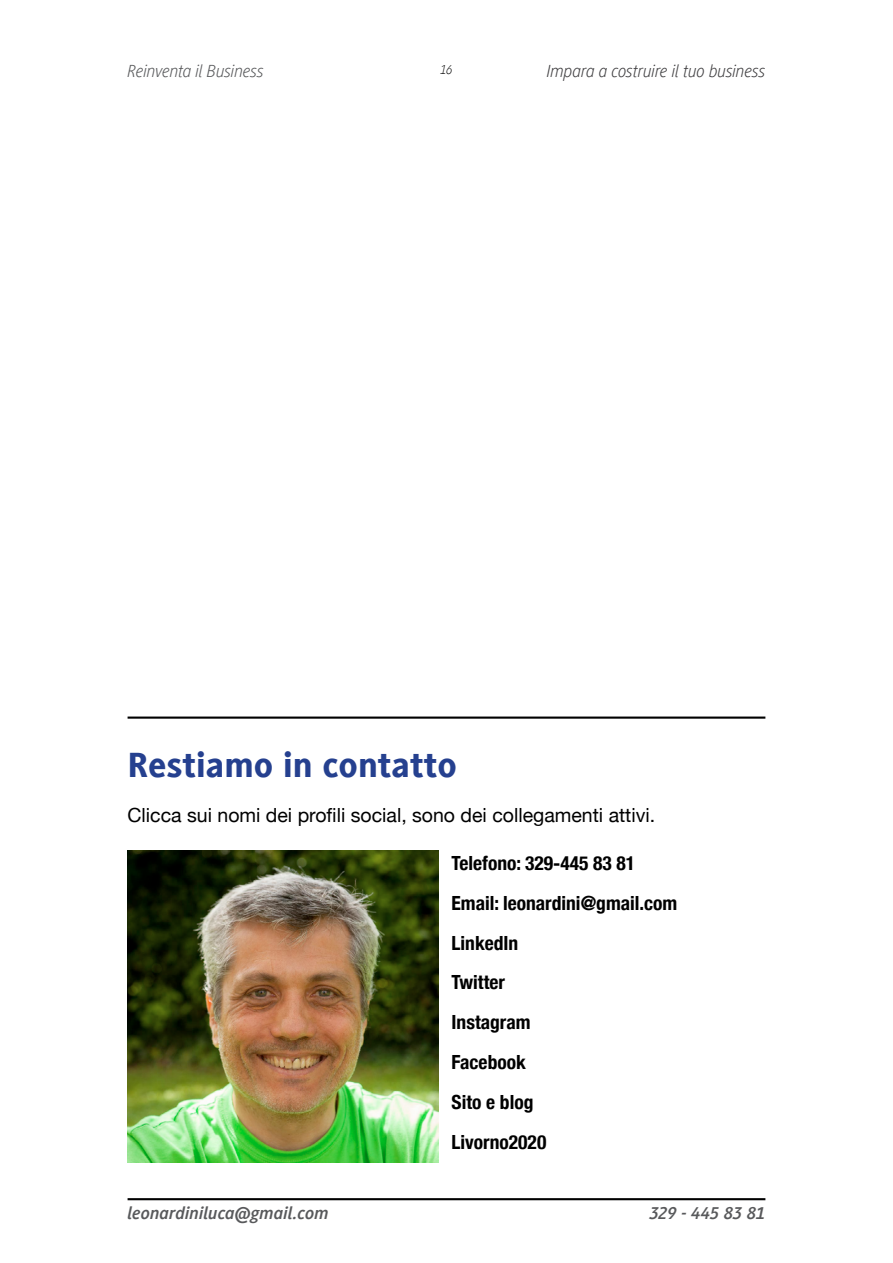
<style>
.page{position:relative;width:893px;height:1263px;background:#fff}
.page>*{position:absolute;margin:0;border:0;box-sizing:border-box;transform-origin:0 0}
.Titolo{font:800 36px "Generis Sans Com";color:#25408f}
.testo{font:700 condensed 19.5px "Helvetica Neue";color:#000}
.Titolo-2{font:19.5px "Helvetica Neue";color:#000}
.t1{font:italic 700 18px "Generis Sans Com";color:#58595b}
.t2{font:italic 300 18px "Generis Sans Com";letter-spacing:-.005em;color:#414042}
.t3{font:italic 300 18px "Generis Sans Com";letter-spacing:-.005em;color:#58595b}
.t4{font:italic 100 13.5px "Generis Sans Com";color:#000}
</style>
<div class="page">
<hr style="left:128px;top:1198px;width:637px;height:2px;background:#000">
<hr style="left:128px;top:716px;width:637px;height:3px;background:#000">
<img style="left:128px;top:851px;width:311px;height:311px">
<p class="t3" style="left:128px;top:61px;width:138px">Reinventa il Business</p>
<p class="t2" style="left:547px;top:61px;width:220px">Impara a costruire il tuo business</p>
<p class="t4" style="left:440px;top:62px;width:14px">16</p>
<p class="Titolo" style="left:128px;top:745px;width:331px">Restiamo in contatto</p>
<p class="Titolo-2" style="left:128px;top:801px;width:529px">Clicca sui nomi dei profili social, sono dei collegamenti attivi.</p>
<p class="testo" style="left:452px;top:847px;width:185px">Telefono: 329-445 83 81</p>
<p class="testo" style="left:452px;top:887px;width:227px">Email: leonardini@gmail.com</p>
<p class="testo" style="left:452px;top:926px;width:68px">LinkedIn</p>
<p class="testo" style="left:452px;top:966px;width:55px">Twitter</p>
<p class="testo" style="left:452px;top:1006px;width:80px">Instagram</p>
<p class="testo" style="left:452px;top:1046px;width:76px">Facebook</p>
<p class="testo" style="left:452px;top:1086px;width:83px">Sito e blog</p>
<p class="testo" style="left:452px;top:1125px;width:96px">Livorno2020</p>
<p class="t1" style="left:128px;top:1203px;width:203px">leonardiniluca@gmail.com</p>
<p class="t1" style="left:650px;top:1203px;width:117px">329 - 445 83 81</p>
</div>
